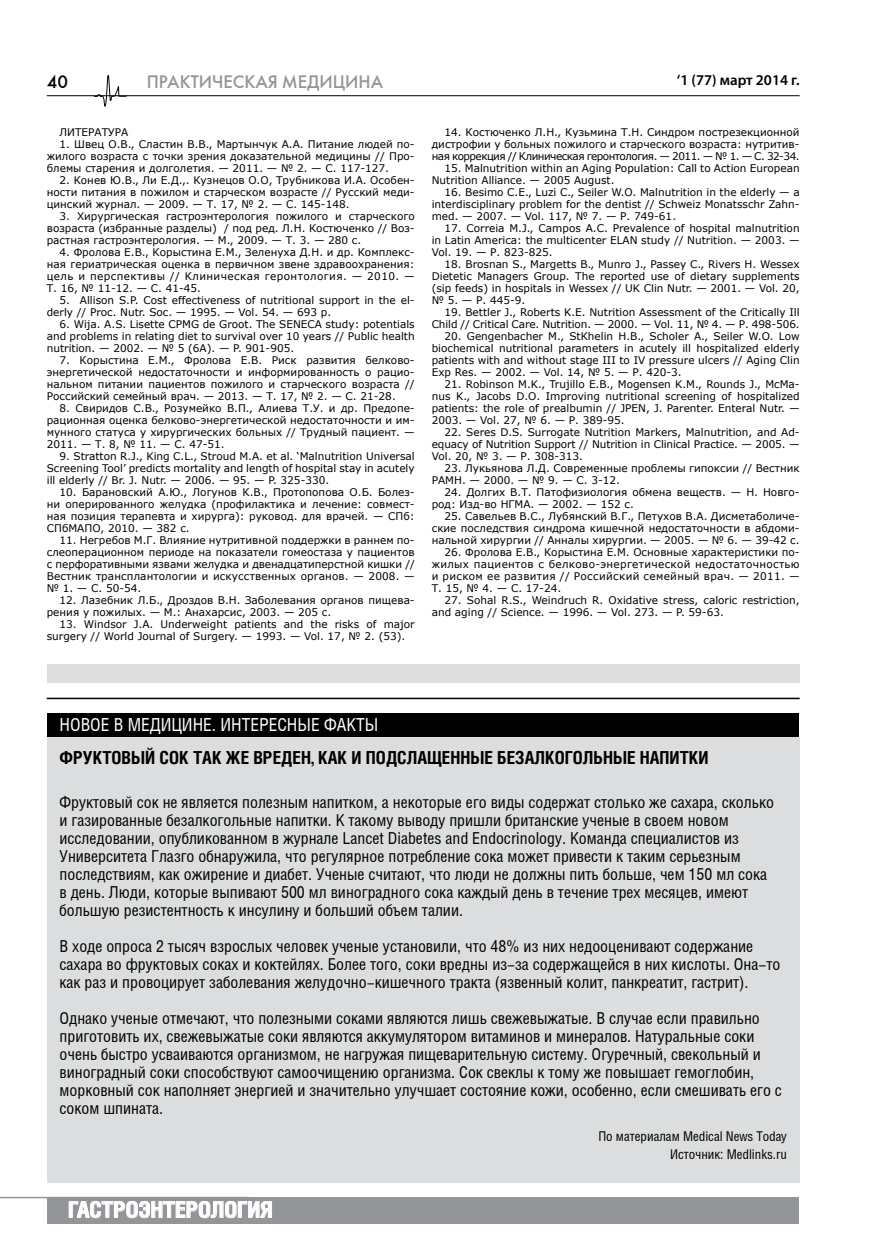
<style>
.page{position:relative;width:872px;height:1255px;background:#fff}
.page>*{position:absolute;margin:0;border:0;box-sizing:border-box;transform-origin:0 0}
.t1{font:700 21.75px "Helios Cond";color:#fff;scale:1.05 1}
.t2{font:700 18px "Helios Cond";color:#000}
.t3{font:18px "Helios Cond";color:#fff}
.t4{font:18px "Futuris C";color:#939598}
.t5{font:18px "Futuris C";color:#000}
.t6{font:16.5px/18px "Helios Cond";color:#000}
.t7{font:600 15px "Myriad Pro";color:#000}
.t8{font:13.5px/18px "Helios Cond";color:#000;text-align:right}
.t9{font:10.5px/12px "Verdana";color:#000;text-align:justify}
</style>
<div class="page">
<svg style="left:93px;top:74px;width:34px;height:33px"></svg>
<hr style="left:47px;top:95px;width:752px;height:1px;background:#000">
<div style="left:47px;top:1196px;width:751px;height:27px;background:#939598"></div>
<svg style="left:69px;top:1201px;width:203px;height:16px"></svg>
<hr style="left:0;top:1196px;width:248px;height:2px;background:#939598">
<div style="left:47px;top:664px;width:752px;height:18px;background:#dcddde"></div>
<div style="left:47px;top:736px;width:752px;height:446px;background:#dcddde"></div>
<div style="left:47px;top:713px;width:751px;height:23px;background:#000"></div>
<hr style="left:47px;top:697px;width:752px;height:2px;background:#000">
<h2 class="t5" style="left:47px;top:71px;width:23px">40</h2>
<h2 class="t4" style="left:147px;top:71px;width:238px">ПРАКТИЧЕСКАЯ МЕДИЦИНА</h2>
<p class="t9" style="left:60px;top:126px;width:70px">ЛИТЕРАТУРА</p>
<p class="t9" style="left:47px;top:138px;width:369px;text-indent:13px">1. Швец О.В., Сластин В.В., Мартынчук А.А. Питание людей по&shy;жилого возраста с точки зрения доказательной медицины // Про&shy;блемы старения и долголетия. — 2011. — № 2. — С. 117-127.</p>
<p class="t9" style="left:47px;top:174px;width:369px;text-indent:13px">2. Конев Ю.В., Ли Е.Д.,. Кузнецов О.О, Трубникова И.А. Особен&shy;ности питания в пожилом и старческом возрасте // Русский меди&shy;цинский журнал. — 2009. — Т. 17, № 2. — С. 145-148.</p>
<p class="t9" style="left:47px;top:210px;width:369px;text-indent:13px">3. Хирургическая гастроэнтерология пожилого и старческого возраста (избранные разделы) / под ред. Л.Н. Костюченко // Воз&shy;растная гастроэнтерология. — М., 2009. — Т. 3. — 280 с.</p>
<p class="t9" style="left:47px;top:246px;width:369px;text-indent:13px">4. Фролова Е.В., Корыстина Е.М., Зеленуха Д.Н. и др. Комплекс&shy;ная гериатрическая оценка в первичном звене здравоохранения: цель и перспективы // Клиническая геронтология. — 2010. — Т. 16, № 11-12. — С. 41-45.</p>
<p class="t9" style="left:47px;top:294px;width:369px;text-indent:13px">5. Allison S.P. Cost effectiveness of nutritional support in the el&shy;derly // Proc. Nutr. Soc. — 1995. — Vol. 54. — 693 р.</p>
<p class="t9" style="left:47px;top:318px;width:369px;text-indent:13px">6. Wija. A.S. Lisette CPMG de Groot. The SENECA study: potentials and problems in relating diet to survival over 10 years // Public health nutrition. — 2002. — № 5 (6A). — P. 901-905.</p>
<p class="t9" style="left:47px;top:354px;width:369px;text-indent:13px">7. Корыстина Е.М., Фролова Е.В. Риск развития белково&shy;энергетической недостаточности и информированность о рацио&shy;нальном питании пациентов пожилого и старческого возраста // Российский семейный врач. — 2013. — Т. 17, № 2. — С. 21-28.</p>
<p class="t9" style="left:47px;top:402px;width:369px;text-indent:13px">8. Свиридов С.В., Розумейко В.П., Алиева Т.У. и др. Предопе&shy;рационная оценка белково-энергетической недостаточности и им&shy;мунного статуса у хирургических больных // Трудный пациент. — 2011. — Т. 8, № 11. — С. 47-51.</p>
<p class="t9" style="left:47px;top:450px;width:369px;text-indent:13px">9. Stratton R.J., King C.L., Stroud M.A. et al. ‘Malnutrition Universal Screening Tool’ predicts mortality and length of hospital stay in acutely ill elderly // Br. J. Nutr. — 2006. — 95. — P. 325-330.</p>
<p class="t9" style="left:47px;top:486px;width:369px;text-indent:13px">10. Барановский А.Ю., Логунов К.В., Протопопова О.Б. Болез&shy;ни оперированного желудка (профилактика и лечение: совмест&shy;ная позиция терапевта и хирурга): руковод. для врачей. — СПб:<br>СПбМАПО, 2010. — 382 с.</p>
<p class="t9" style="left:47px;top:534px;width:369px;text-indent:13px">11. Негребов М.Г. Влияние нутритивной поддержки в раннем по&shy;слеоперационном периоде на показатели гомеостаза у пациентов с перфоративными язвами желудка и двенадцатиперстной кишки // Вестник трансплантологии и искусственных органов. — 2008. — № 1. — С. 50-54.</p>
<p class="t9" style="left:47px;top:594px;width:369px;text-indent:13px">12. Лазебник Л.Б., Дроздов В.Н. Заболевания органов пищева&shy;рения у пожилых. — М.: Анахарсис, 2003. — 205 с.</p>
<p class="t9" style="left:47px;top:618px;width:369px;text-indent:13px">13. Windsor J.A. Underweight patients and the risks of major surgery // World Journal of Surgery. — 1993. — Vol. 17, № 2. (53).</p>
<h3 class="t7" style="left:677px;top:71px;width:124px">‘1 (77) март 2014 г.</h3>
<p class="t9" style="left:432px;top:126px;width:369px;text-indent:13px">14. Костюченко Л.Н., Кузьмина Т.Н. Синдром пострезекционной дистрофии у больных пожилого и старческого возраста: нутритив&shy;ная коррекция // Клиническая геронтология. — 2011. — № 1. — С. 32-34.</p>
<p class="t9" style="left:432px;top:162px;width:369px;text-indent:13px">15. Malnutrition within an Aging Population: Call to Action European<br>Nutrition Alliance. — 2005 August.</p>
<p class="t9" style="left:432px;top:186px;width:369px;text-indent:13px">16. Besimo C.E., Luzi C., Seiler W.O. Malnutrition in the elderly — a interdisciplinary problem for the dentist // Schweiz Monatsschr Zahn&shy;med. — 2007. — Vol. 117, № 7. — Р. 749-61.</p>
<p class="t9" style="left:432px;top:222px;width:369px;text-indent:13px">17. Correia M.J., Campos A.C. Prevalence of hospital malnutrition in Latin America: the multicenter ELAN study // Nutrition. — 2003. — Vol. 19. — Р. 823-825.</p>
<p class="t9" style="left:432px;top:258px;width:369px;text-indent:13px">18. Brosnan S., Margetts B., Munro J., Passey C., Rivers H. Wessex Dietetic Managers Group. The reported use of dietary supplements (sip feeds) in hospitals in Wessex // UK Clin Nutr. — 2001. — Vol. 20, № 5. — Р. 445-9.</p>
<p class="t9" style="left:432px;top:306px;width:369px;text-align:right">19. Bettler J., Roberts K.E. Nutrition Assessment of the Critically Ill<br>Child // Critical Care. Nutrition. — 2000. — Vol. 11, № 4. — Р. 498-506.</p>
<p class="t9" style="left:432px;top:330px;width:369px;text-indent:13px">20. Gengenbacher М., StКhelin Н.В., Scholer А., Seiler W.O. Low biochemical nutritional parameters in acutely ill hospitalized elderly patients with and without stage III to IV pressure ulcers // Aging Clin Exp Res. — 2002. — Vol. 14, № 5. — Р. 420-3.</p>
<p class="t9" style="left:432px;top:378px;width:369px;text-indent:13px">21. Robinson M.K., Trujillo E.B., Mogensen K.M., Rounds J., McMa&shy;nus K., Jacobs D.O. Improving nutritional screening of hospitalized patients: the role of prealbumin // JPEN, J. Parenter. Enteral Nutr. — 2003. — Vol. 27, № 6. — Р. 389-95.</p>
<p class="t9" style="left:432px;top:426px;width:369px;text-indent:13px">22. Seres D.S. Surrogate Nutrition Markers, Malnutrition, and Ad&shy;equacy of Nutrition Support // Nutrition in Clinical Practice. — 2005. — Vol. 20, № 3. — Р. 308-313.</p>
<p class="t9" style="left:432px;top:462px;width:369px;text-indent:13px">23. Лукьянова Л.Д. Современные проблемы гипоксии // Вестник<br>РАМН. — 2000. — № 9. — С. 3-12.</p>
<p class="t9" style="left:432px;top:486px;width:369px;text-indent:13px">24. Долгих В.Т. Патофизиология обмена веществ. — Н. Новго&shy;род: Изд-во НГМА. — 2002. — 152 с.</p>
<p class="t9" style="left:432px;top:510px;width:369px;text-indent:13px">25. Савельев В.С., Лубянский В.Г., Петухов В.А. Дисметаболиче&shy;ские последствия синдрома кишечной недостаточности в абдоми&shy;нальной хирургии // Анналы хирургии. — 2005. — № 6. — 39-42 с.</p>
<p class="t9" style="left:432px;top:546px;width:369px;text-indent:13px">26. Фролова Е.В., Корыстина Е.М. Основные характеристики по&shy;жилых пациентов с белково-энергетической недостаточностью и риском ее развития // Российский семейный врач. — 2011. — Т. 15, № 4. — С. 17-24.</p>
<p class="t9" style="left:432px;top:594px;width:369px;text-indent:13px">27. Sohal R.S., Weindruch R. Oxidative stress, caloric restriction, and aging // Science. — 1996. — Vol. 273. — P. 59-63.</p>
<h2 class="t3" style="left:60px;top:715px;width:11px">ново</h2>
<h2 class="t3" style="left:101px;top:715px;width:61px">е в медицин</h2>
<h2 class="t3" style="left:203px;top:715px;width:176px">е. ИНТЕРЕСНЫЕ ФАКТЫ</h2>
<h2 class="t2" style="left:60px;top:747px;width:650px">Фруктовый сок так же вреден, как и подслащенные безалкогольные напитки</h2>
<p class="t6" style="left:60px;top:792px;width:716px">Фруктовый сок не является полезным напитком, а некоторые его виды содержат столько же сахара, сколько и газированные безалкогольные напитки. К такому выводу пришли британские ученые в своем новом исследовании, опубликованном в журнале Lancet Diabetes and Endocrinology. Команда специалистов из Университета Глазго обнаружила, что регулярное потребление сока может привести к таким серьезным последствиям, как ожирение и диабет. Ученые считают, что люди не должны пить больше, чем 150 мл сока в день. Люди, которые выпивают 500 мл виноградного сока каждый день в течение трех месяцев, имеют большую резистентность к инсулину и больший объем талии.</p>
<p class="t6" style="left:60px;top:936px;width:722px">В ходе опроса 2 тысяч взрослых человек ученые установили, что 48% из них недооценивают содержание сахара во фруктовых соках и коктейлях. Более того, соки вредны из-за содержащейся в них кислоты. Она-то как раз и провоцирует заболевания желудочно-кишечного тракта (язвенный колит, панкреатит, гастрит).</p>
<p class="t6" style="left:60px;top:1008px;width:724px">Однако ученые отмечают, что полезными соками являются лишь свежевыжатые. В случае если правильно приготовить их, свежевыжатые соки являются аккумулятором витаминов и минералов. Натуральные соки очень быстро усваиваются организмом, не нагружая пищеварительную систему. Огуречный, свекольный и виноградный соки способствуют самоочищению организма. Сок свеклы к тому же повышает гемоглобин, морковный сок наполняет энергией и значительно улучшает состояние кожи, особенно, если смешивать его с соком шпината.</p>
<p class="t8" style="left:598px;top:1126px;width:190px">По материалам Medical News Today<br>Источник: Medlinks.ru</p>
<h1 class="t1" style="left:68px;top:1196px;width:196px">Гастроэнтерология</h1>
</div>
